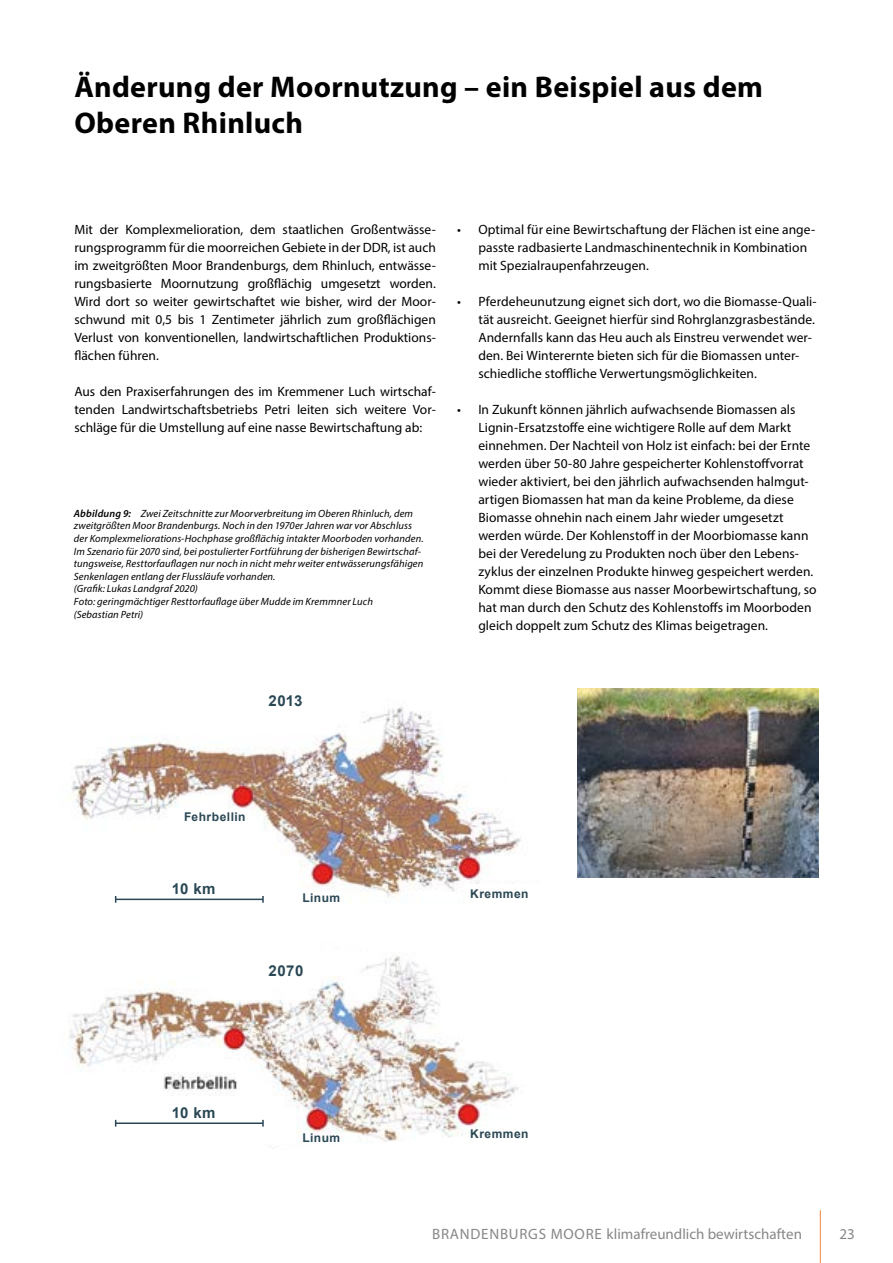
<style>
.page{position:relative;width:893px;height:1263px;background:#fff}
.page>*{position:absolute;margin:0;border:0;box-sizing:border-box;transform-origin:0 0}
.Überschrift_H2_20_pt{font:700 30px/36px "Myriad Pro";letter-spacing:.01em;color:#000}
.t1{font:15px "Myriad Pro";color:#878787}
.t2{font:700 15px "Arial";letter-spacing:.035em;color:#294754}
.Fließtext{font:13.5px/18px "Myriad Pro";letter-spacing:.005em;color:#000}
.t3{font:700 12px "Arial";letter-spacing:.04em;color:#294754}
.Fußnoten_7pt{font:italic 10.5px/12.6px "Myriad Pro";letter-spacing:.01em;color:#000}
.s1{font-weight:600}
</style>
<div class="page">
<hr style="left:820px;top:1210px;width:1px;height:53px;background:#ef833e">
<img style="left:578px;top:689px;width:241px;height:188px">
<img style="left:68px;top:707px;width:453px;height:196px">
<img style="left:69px;top:956px;width:450px;height:193px">
<div style="left:270px;top:679px;width:68px;height:43px;background:#fff"></div>
<div style="left:170px;top:816px;width:85px;height:38px;background:#fff"></div>
<div style="left:246px;top:892px;width:85px;height:39px;background:#fff"></div>
<div style="left:465px;top:885px;width:85px;height:38px;background:#fff"></div>
<hr style="left:116px;top:898px;width:147px;height:2px;background:#294754">
<svg style="left:262px;top:896px;width:2px;height:7px"></svg>
<hr style="left:116px;top:1122px;width:147px;height:2px;background:#294754">
<h2 class="Überschrift_H2_20_pt" style="left:74px;top:68px;width:690px">Änderung der Moornutzung – ein Beispiel aus dem<br>Oberen Rhinluch</h2>
<p class="Fließtext" style="left:74px;top:220px;width:363px;text-align:justify">Mit der Komplexmelioration, dem staatlichen Großentwässe&shy;rungsprogramm für die moorreichen Gebiete in der DDR, ist auch im zweitgrößten Moor Brandenburgs, dem Rhinluch, entwässe&shy;rungsbasierte Moornutzung großflächig umgesetzt worden.<br>Wird dort so weiter gewirtschaftet wie bisher, wird der Moor&shy;schwund mit 0,5 bis 1 Zentimeter jährlich zum großflächigen Verlust von konventionellen, landwirtschaftlichen Produktions&shy;flächen führen.</p>
<p class="Fließtext" style="left:74px;top:382px;width:363px;text-align:justify">Aus den Praxiserfahrungen des im Kremmener Luch wirtschaf&shy;tenden Landwirtschaftsbetriebs Petri leiten sich weitere Vor&shy;schläge für die Umstellung auf eine nasse Bewirtschaftung ab:</p>
<p class="Fußnoten_7pt" style="left:74px;top:507px;width:351px"><span class="s1">Abbildung 9:</span> Zwei Zeitschnitte zur Moorverbreitung im Oberen Rhinluch, dem zweitgrößten Moor Brandenburgs. Noch in den 1970er Jahren war vor Abschluss der Komplexmeliorations-Hochphase großflächig intakter Moorboden vorhanden.<br>Im Szenario für 2070 sind, bei postulierter Fortführung der bisherigen Bewirtschaf&shy;tungsweise, Resttorfauflagen nur noch in nicht mehr weiter entwässerungsfähigen Senkenlagen entlang der Flussläufe vorhanden.</p>
<p class="Fußnoten_7pt" style="left:74px;top:582px;width:125px">(Grafik: Lukas Landgraf 2020)</p>
<p class="Fußnoten_7pt" style="left:74px;top:595px;width:301px">Foto: geringmächtiger Resttorfauflage über Mudde im Kremmner Luch (Sebastian Petri)</p>
<p class="Fließtext" style="left:478px;top:220px;width:338px;text-indent:-21px">• Optimal für eine Bewirtschaftung der Flächen ist eine ange&shy;passte radbasierte Landmaschinentechnik in Kombination mit Spezialraupenfahrzeugen.</p>
<p class="Fließtext" style="left:478px;top:292px;width:340px;text-indent:-21px">• Pferdeheunutzung eignet sich dort, wo die Biomasse-Quali&shy;tät ausreicht. Geeignet hierfür sind Rohrglanzgrasbestände.<br>Andernfalls kann das Heu auch als Einstreu verwendet wer&shy;den. Bei Winterernte bieten sich für die Biomassen unter&shy;schiedliche stoffliche Verwertungsmöglichkeiten.</p>
<p class="Fließtext" style="left:478px;top:400px;width:340px;text-indent:-21px">• In Zukunft können jährlich aufwachsende Biomassen als Lignin-Ersatzstoffe eine wichtigere Rolle auf dem Markt einnehmen. Der Nachteil von Holz ist einfach: bei der Ernte werden über 50-80 Jahre gespeicherter Kohlenstoffvorrat wieder aktiviert, bei den jährlich aufwachsenden halmgut&shy;artigen Biomassen hat man da keine Probleme, da diese Biomasse ohnehin nach einem Jahr wieder umgesetzt werden würde. Der Kohlenstoff in der Moorbiomasse kann bei der Veredelung zu Produkten noch über den Lebens&shy;zyklus der einzelnen Produkte hinweg gespeichert werden.<br>Kommt diese Biomasse aus nasser Moorbewirtschaftung, so hat man durch den Schutz des Kohlenstoffs im Moorboden gleich doppelt zum Schutz des Klimas beigetragen.</p>
<p class="t2" style="left:269px;top:691px;width:35px">2013</p>
<p class="t3" style="left:184px;top:809px;width:63px">Fehrbellin</p>
<p class="t2" style="left:172px;top:879px;width:45px">10 km</p>
<p class="t2" style="left:172px;top:1103px;width:45px">10 km</p>
<p class="t3" style="left:302px;top:890px;width:39px">Linum</p>
<p class="t3" style="left:470px;top:885px;width:60px">Kremmen</p>
<p class="t2" style="left:269px;top:960px;width:36px">2070</p>
<p class="t3" style="left:302px;top:1130px;width:39px">Linum</p>
<p class="t3" style="left:470px;top:1125px;width:60px">Kremmen</p>
<p class="t1" style="left:432px;top:1225px;width:371px">BRANDENBURGS MOORE klimafreundlich bewirtschaften</p>
<p class="t1" style="left:839px;top:1225px;width:17px">23</p>
</div>
